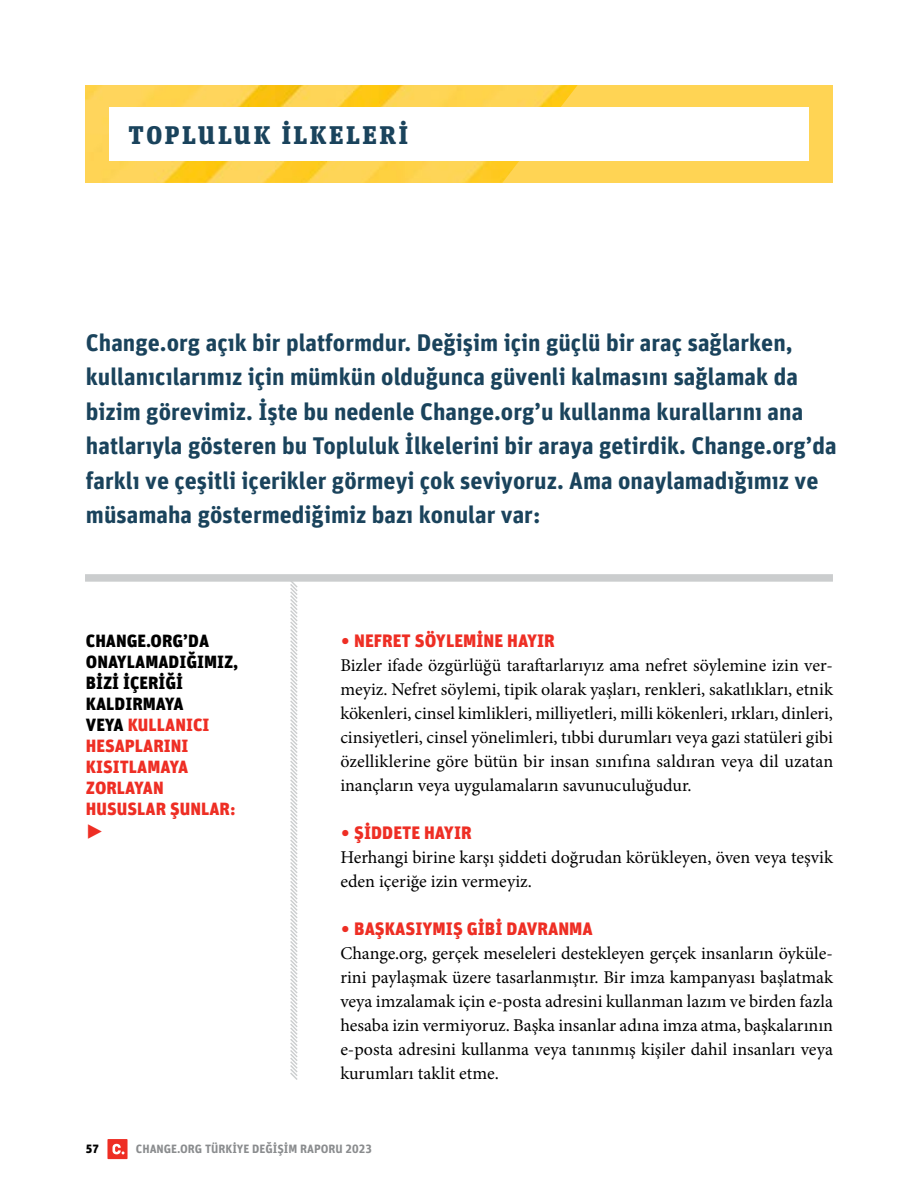
<style>
.page{position:relative;width:918px;height:1188px;background:#fff}
.page>*{position:absolute;margin:0;border:0;box-sizing:border-box;transform-origin:0 0}
.t1{font:700 31.5px "FF Unit Pro";color:#ee2e24}
.t2{font:900 25.5px "FF Unit Slab Pro";letter-spacing:.1em;color:#1a435c}
.t3{font:700 24px/34.5px "FF Unit Pro";color:#1a435c}
.t4{font:18px/24px "Minion Pro";color:#000;text-align:justify}
.t5{font:900 18px "FF Unit Pro";color:#ee2e24}
.t6{font:900 17.7px/21px "FF Unit Pro";color:#000}
.t7{font:700 12px "FF Unit Pro";color:#8a8c8e}
.t8{font:900 12px "FF Unit Pro";color:#000}
.s1{color:#ee2e24}
</style>
<div class="page">
<svg style="left:290px;top:582px;width:8px;height:498px"></svg>
<div style="left:85px;top:574px;width:748px;height:8px;background:#cbcdce"></div>
<div style="left:85px;top:85px;width:748px;height:98px;background:#ffd454"></div>
<img style="left:85px;top:85px;width:493px;height:98px">
<div style="left:109px;top:107px;width:700px;height:54px;background:#fff"></div>
<svg style="left:107px;top:1139px;width:21px;height:20px"></svg>
<h2 class="t2" style="left:129px;top:116px;width:280px">TOPLULUK İLKELERI</h2>
<p class="t3" style="left:86px;top:324px;width:752px">Change.org açık bir platformdur. Değişim için güçlü bir araç sağlarken, kullanıcılarımız için mümkün olduğunca güvenli kalmasını sağlamak da bizim görevimiz. İşte bu nedenle Change.org’u kullanma kurallarını ana hatlarıyla gösteren bu Topluluk İlkelerini bir araya getirdik. Change.org’da farklı ve çeşitli içerikler görmeyi çok seviyoruz. Ama onaylamadığımız ve müsamaha göstermediğimiz bazı konular var:</p>
<p class="t6" style="left:86px;top:629px;width:154px">CHANGE.ORG’DA<br>ONAYLAMADIĞIMIZ,<br>BIZI IÇERIĞI<br>KALDIRMAYA<br>VEYA <span class="s1">KULLANICI<br>HESAPLARINI<br>KISITLAMAYA<br>ZORLAYAN<br>HUSUSLAR ŞUNLAR:</span></p>
<h1 class="t1" style="left:86px;top:808px;width:19px">▶</h1>
<p class="t5" style="left:340px;top:627px;width:216px">∙ NEFRET SÖYLEMİNE HAYIR</p>
<p class="t4" style="left:340px;top:653px;width:494px">Bizler ifade özgürlüğü taraftarlarıyız ama nefret söylemine izin ver&shy;meyiz. Nefret söylemi, tipik olarak yaşları, renkleri, sakatlıkları, etnik kökenleri, cinsel kimlikleri, milliyetleri, milli kökenleri, ırkları, dinleri, cinsiyetleri, cinsel yönelimleri, tıbbi durumları veya gazi statüleri gibi özelliklerine göre bütün bir insan sınıfına saldıran veya dil uzatan inançların veya uygulamaların savunuculuğudur.</p>
<p class="t5" style="left:340px;top:819px;width:133px">∙ ŞİDDETE HAYIR</p>
<p class="t4" style="left:340px;top:845px;width:494px">Herhangi birine karşı şiddeti doğrudan körükleyen, öven veya teşvik eden içeriğe izin vermeyiz.</p>
<p class="t5" style="left:340px;top:915px;width:254px">∙ BAŞKASIYMIŞ GİBİ DAVRANMA</p>
<p class="t4" style="left:340px;top:941px;width:494px">Change.org, gerçek meseleleri destekleyen gerçek insanların öyküle&shy;rini paylaşmak üzere tasarlanmıştır. Bir imza kampanyası başlatmak veya imzalamak için e-posta adresini kullanman lazım ve birden fazla hesaba izin vermiyoruz. Başka insanlar adına imza atma, başkalarının e-posta adresini kullanma veya tanınmış kişiler dahil insanları veya kurumları taklit etme.</p>
<p class="t8" style="left:86px;top:1140px;width:15px">57</p>
<p class="t7" style="left:136px;top:1140px;width:238px">CHANGE.ORG TÜRKİYE DEĞİŞİM RAPORU 2023</p>
</div>
